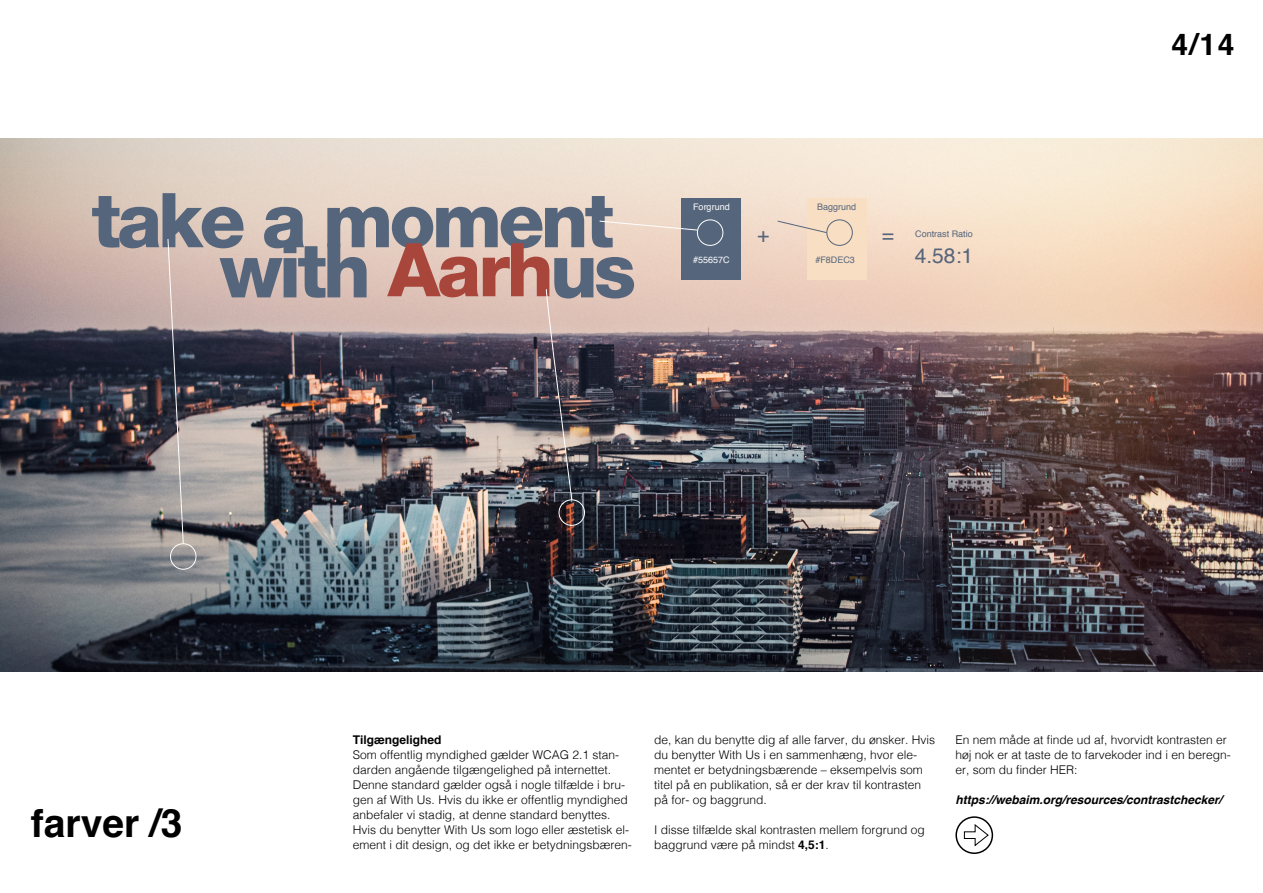
<style>
.page{position:relative;width:1263px;height:893px;background:#fff}
.page>*{position:absolute;margin:0;border:0;box-sizing:border-box;transform-origin:0 0}
.t1{font:800 75.75px "Helvetica Neue";letter-spacing:-.05em;color:#55657c}
.t2{font:700 39px "Helvetica";color:#000}
.t3{font:700 30px "Helvetica";color:#000}
.t4{font:21px "Helvetica";color:#55657c}
.t5{font:300 12px/15px "Helvetica";color:#000}
.t6{font:italic 700 12px "Helvetica";color:#000}
.t7{font:700 12px "Helvetica";color:#000}
.t8{font:9px "Helvetica";color:#55657c}
.t9{font:9px "Helvetica";color:#fff}
.s1{font-size:74.25px;color:#a8463b}
.s2{font-weight:700}
</style>
<div class="page">
<div style="left:955px;top:816px;width:38px;height:38px;border:2px solid #000;border-radius:50%"></div>
<svg style="left:963px;top:823px;width:26px;height:24px"></svg>
<img style="left:0;top:138px;width:1263px;height:534px">
<div style="left:559px;top:500px;width:26px;height:25px;border:1px solid #fff;border-radius:50%"></div>
<div style="left:170px;top:543px;width:26px;height:26px;border:1px solid #fff;border-radius:50%"></div>
<img style="left:545px;top:289px;width:27px;height:211px">
<svg style="left:168px;top:239px;width:16px;height:305px;background:#8f8789"></svg>
<div style="left:807px;top:198px;width:59px;height:82px;background:#f8dec3"></div>
<div style="left:682px;top:198px;width:59px;height:82px;background:#55657c"></div>
<svg style="left:599px;top:221px;width:99px;height:9px"></svg>
<svg style="left:777px;top:221px;width:50px;height:12px"></svg>
<div style="left:697px;top:220px;width:26px;height:26px;border:1px solid #fff;border-radius:50%"></div>
<div style="left:827px;top:220px;width:25px;height:26px;border:1px solid #55657c;border-radius:50%"></div>
<h1 class="t1" style="left:91px;top:175px;width:524px">take a moment</h1>
<h1 class="t1" style="left:219px;top:225px;width:418px">with <span class="s1">Aarh</span>us</h1>
<p class="t9" style="left:693px;top:200px;width:38px">Forgrund</p>
<p class="t8" style="left:817px;top:200px;width:41px">Baggrund</p>
<p class="t9" style="left:693px;top:253px;width:38px">#55657C</p>
<h3 class="t4" style="left:757px;top:218px;width:14px">+</h3>
<h3 class="t4" style="left:882px;top:218px;width:14px">=</h3>
<p class="t8" style="left:815px;top:253px;width:41px">#F8DEC3</p>
<p class="t8" style="left:915px;top:227px;width:59px">Contrast Ratio</p>
<h3 class="t4" style="left:915px;top:239px;width:60px">4.58:1</h3>
<h3 class="t3" style="left:1171px;top:20px;width:64px">4/14</h3>
<h2 class="t2" style="left:31px;top:792px;width:153px">farver /3</h2>
<p class="t7" style="left:353px;top:730px;width:90px">Tilgængelighed</p>
<p class="t5" style="left:353px;top:747px;width:280px">Som offentlig myndighed gælder WCAG 2.1 stan&shy;darden angående tilgængelighed på internettet.<br>Denne standard gælder også i nogle tilfælde i bru&shy;gen af With Us. Hvis du ikke er offentlig myndighed anbefaler vi stadig, at denne standard benyttes.<br>Hvis du benytter With Us som logo eller æstetisk el&shy;ement i dit design, og det ikke er betydningsbæren-</p>
<p class="t5" style="left:654px;top:732px;width:282px">de, kan du benytte dig af alle farver, du ønsker. Hvis du benytter With Us i en sammenhæng, hvor ele&shy;mentet er betydningsbærende – eksempelvis som titel på en publikation, så er der krav til kontrasten på for- og baggrund.</p>
<p class="t5" style="left:654px;top:822px;width:272px">I disse tilfælde skal kontrasten mellem forgrund og baggrund være på mindst <span class="s2">4,5:1</span>.</p>
<p class="t5" style="left:955px;top:732px;width:277px">En nem måde at finde ud af, hvorvidt kontrasten er høj nok er at taste de to farvekoder ind i en beregn&shy;er, som du finder HER:</p>
<p class="t6" style="left:955px;top:790px;width:268px">https://webaim.org/resources/contrastchecker/</p>
</div>
